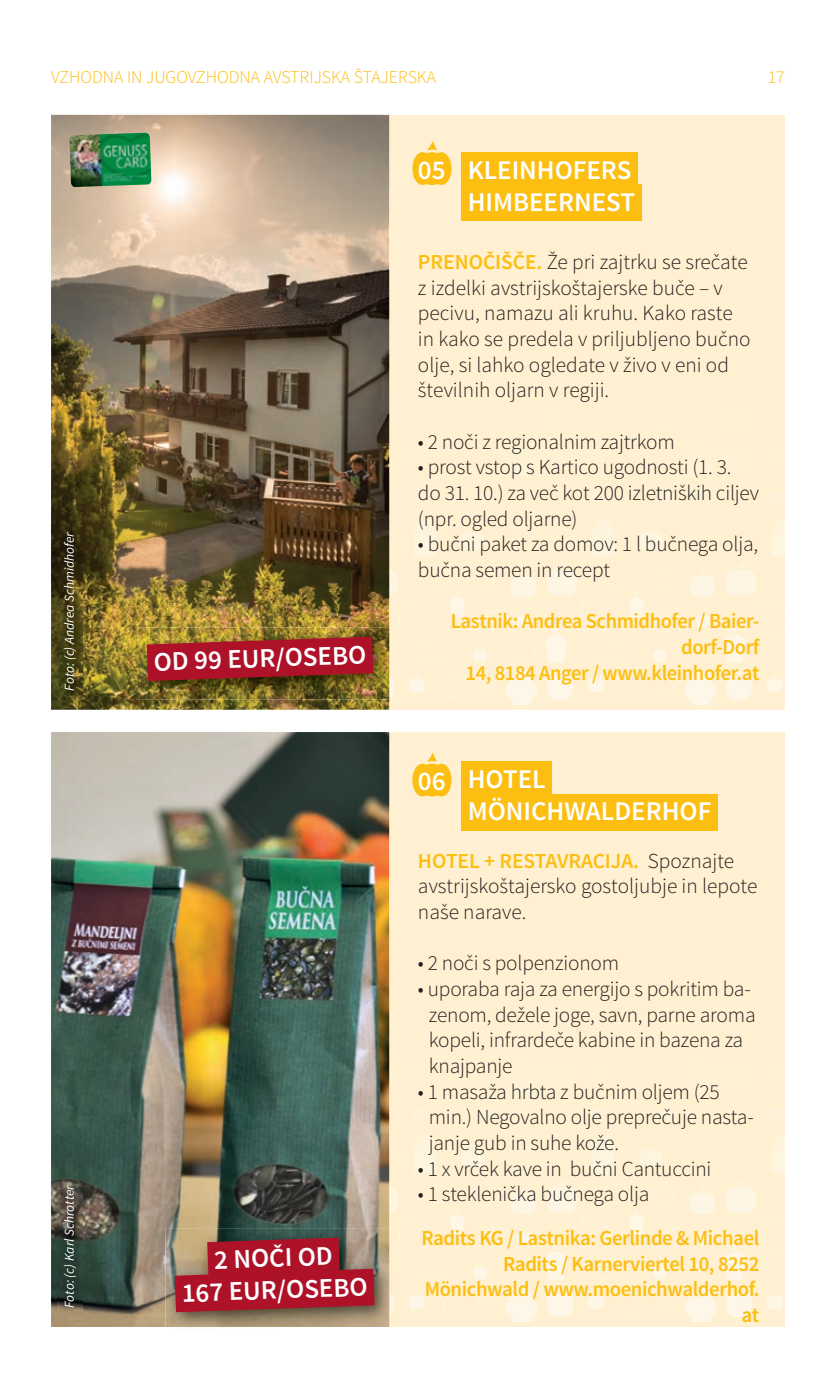
<style>
.page{position:relative;width:836px;height:1378px;background:#fff}
.page>*{position:absolute;margin:0;border:0;box-sizing:border-box;transform-origin:0 0}
.t1{font:600 27px/32.4px "Source Sans Pro";color:#fff}
.t2{font:300 21.38px/25.7px "Source Sans Pro";letter-spacing:-.01em;color:#231f20}
.t3{font:600 21.38px/25.7px "Source Sans Pro";letter-spacing:-.02em;color:#fdbe12;text-align:right}
.t4{font:600 21.38px/25.7px "Source Sans Pro";letter-spacing:-.02em;color:#fdbe12;text-align:right;scale:.96 1}
.t5{font:300 18px "Source Sans Pro";color:#fdbe12}
.t6{font:italic 13.5px "Source Sans Pro";color:#fff}
.s1{font-weight:600;color:#fdbe12}
</style>
<div class="page">
<div style="left:51px;top:115px;width:733px;height:595px;background:#fef0d0"></div>
<svg style="left:766px;top:675px;width:16px;height:17px"></svg>
<svg style="left:725px;top:671px;width:27px;height:29px"></svg>
<svg style="left:684px;top:671px;width:33px;height:34px"></svg>
<svg style="left:588px;top:675px;width:16px;height:17px"></svg>
<svg style="left:547px;top:671px;width:26px;height:29px"></svg>
<svg style="left:622px;top:673px;width:19px;height:25px"></svg>
<svg style="left:656px;top:675px;width:17px;height:21px"></svg>
<svg style="left:472px;top:565px;width:23px;height:23px"></svg>
<svg style="left:505px;top:671px;width:33px;height:34px"></svg>
<svg style="left:476px;top:610px;width:28px;height:22px"></svg>
<svg style="left:510px;top:569px;width:26px;height:28px"></svg>
<svg style="left:517px;top:613px;width:13px;height:15px"></svg>
<svg style="left:474px;top:648px;width:13px;height:14px"></svg>
<svg style="left:408px;top:675px;width:16px;height:17px"></svg>
<svg style="left:391px;top:677px;width:3px;height:19px"></svg>
<svg style="left:417px;top:641px;width:29px;height:21px"></svg>
<svg style="left:389px;top:567px;width:76px;height:68px"></svg>
<svg style="left:443px;top:673px;width:19px;height:25px"></svg>
<svg style="left:516px;top:639px;width:20px;height:25px"></svg>
<svg style="left:476px;top:675px;width:18px;height:21px"></svg>
<svg style="left:724px;top:520px;width:60px;height:142px"></svg>
<svg style="left:546px;top:520px;width:169px;height:144px"></svg>
<svg style="left:413px;top:520px;width:23px;height:36px"></svg>
<svg style="left:509px;top:532px;width:26px;height:24px"></svg>
<svg style="left:461px;top:527px;width:22px;height:23px"></svg>
<svg style="left:389px;top:446px;width:1px;height:22px"></svg>
<svg style="left:389px;top:529px;width:7px;height:18px"></svg>
<svg style="left:389px;top:337px;width:1px;height:68px"></svg>
<div style="left:51px;top:732px;width:733px;height:595px;background:#fef0d0"></div>
<svg style="left:766px;top:1292px;width:16px;height:17px"></svg>
<svg style="left:725px;top:1289px;width:27px;height:28px"></svg>
<svg style="left:684px;top:1289px;width:33px;height:33px"></svg>
<svg style="left:588px;top:1292px;width:16px;height:17px"></svg>
<svg style="left:547px;top:1289px;width:26px;height:28px"></svg>
<svg style="left:622px;top:1291px;width:19px;height:24px"></svg>
<svg style="left:656px;top:1292px;width:17px;height:21px"></svg>
<svg style="left:472px;top:1182px;width:23px;height:23px"></svg>
<svg style="left:505px;top:1289px;width:33px;height:33px"></svg>
<svg style="left:476px;top:1227px;width:28px;height:23px"></svg>
<svg style="left:510px;top:1187px;width:26px;height:27px"></svg>
<svg style="left:517px;top:1230px;width:13px;height:15px"></svg>
<svg style="left:474px;top:1265px;width:13px;height:14px"></svg>
<svg style="left:408px;top:1292px;width:16px;height:17px"></svg>
<svg style="left:393px;top:1297px;width:1px;height:12px"></svg>
<svg style="left:417px;top:1259px;width:29px;height:21px"></svg>
<svg style="left:389px;top:1184px;width:76px;height:68px"></svg>
<svg style="left:443px;top:1291px;width:19px;height:24px"></svg>
<svg style="left:516px;top:1256px;width:20px;height:25px"></svg>
<svg style="left:476px;top:1292px;width:18px;height:21px"></svg>
<svg style="left:724px;top:1137px;width:60px;height:143px"></svg>
<svg style="left:546px;top:1137px;width:169px;height:144px"></svg>
<svg style="left:413px;top:1137px;width:23px;height:36px"></svg>
<svg style="left:509px;top:1149px;width:26px;height:24px"></svg>
<svg style="left:461px;top:1144px;width:22px;height:24px"></svg>
<svg style="left:389px;top:1063px;width:1px;height:22px"></svg>
<svg style="left:389px;top:1146px;width:7px;height:18px"></svg>
<svg style="left:389px;top:954px;width:1px;height:68px"></svg>
<img style="left:51px;top:115px;width:338px;height:595px">
<img style="left:51px;top:732px;width:338px;height:595px">
<svg style="left:412px;top:753px;width:39px;height:43px"></svg>
<div style="left:461px;top:152px;width:176px;height:37px;background:#fdbe12"></div>
<div style="left:461px;top:184px;width:180px;height:37px;background:#fdbe12"></div>
<div style="left:461px;top:761px;width:91px;height:37px;background:#fdbe12"></div>
<div style="left:461px;top:794px;width:256px;height:36px;background:#fdbe12"></div>
<img style="left:58px;top:525px;width:25px;height:171px">
<img style="left:58px;top:1178px;width:25px;height:135px">
<svg style="left:412px;top:141px;width:39px;height:44px"></svg>
<img style="left:137px;top:627px;width:254px;height:73px">
<img style="left:389px;top:676px;width:2px;height:22px">
<svg style="left:147px;top:636px;width:226px;height:45px;background:#a32127"></svg>
<img style="left:165px;top:1228px;width:228px;height:99px">
<img style="left:389px;top:1293px;width:4px;height:22px">
<svg style="left:175px;top:1237px;width:199px;height:75px;background:#a62b37"></svg>
<img style="left:69px;top:133px;width:82px;height:54px">
<p class="t5" style="left:51px;top:66px;width:386px">VZHODNA IN JUGOVZHODNA AVSTRIJSKA ŠTAJERSKA</p>
<p class="t5" style="left:767px;top:66px;width:19px">17</p>
<p class="t6" style="left:61px;top:690px;width:160px;rotate:-90deg">Foto: (c) Andrea Schmidhofer</p>
<p class="t1" style="left:153px;top:646px;width:214px;rotate:-2deg">OD 99 EUR/OSEBO</p>
<p class="t1" style="left:418px;top:154px;width:29px">05</p>
<p class="t1" style="left:468px;top:154px;width:169px">KLEINHOFERS<br>HIMBEERNEST</p>
<p class="t2" style="left:418px;top:249px;width:334px"><span class="s1">PRENOČIŠČE.</span> Že pri zajtrku se srečate z izdelki avstrijskoštajerske buče – v pecivu, namazu ali kruhu. Kako raste in kako se predela v priljubljeno bučno olje, si lahko ogledate v živo v eni od številnih oljarn v regiji.</p>
<p class="t2" style="left:418px;top:429px;width:258px">• 2 noči z regionalnim zajtrkom</p>
<p class="t2" style="left:418px;top:454px;width:343px">• prost vstop s Kartico ugodnosti (1. 3. do 31. 10.) za več kot 200 izletniških ciljev (npr. ogled oljarne)</p>
<p class="t2" style="left:418px;top:531px;width:342px">• bučni paket za domov: 1 l bučnega olja, bučna semen in recept</p>
<p class="t4" style="left:451px;top:609px;width:323px">Lastnik: Andrea Schmidhofer / Baier&shy;dorf-Dorf<br>14, 8184 Anger / www.kleinhofer.at</p>
<p class="t6" style="left:61px;top:1307px;width:125px;rotate:-90deg">Foto: (c) Karl Schrotter</p>
<p class="t1" style="left:180px;top:1245px;width:187px;text-align:center;rotate:-2deg">2 NOČI OD<br>167 EUR/OSEBO</p>
<p class="t1" style="left:418px;top:765px;width:29px">06</p>
<p class="t1" style="left:468px;top:763px;width:245px">HOTEL<br>MÖNICHWALDERHOF</p>
<p class="t2" style="left:418px;top:848px;width:341px"><span class="s1">HOTEL + RESTAVRACIJA.</span> Spoznajte avstrijskoštajersko gostoljubje in lepote naše narave.</p>
<p class="t2" style="left:418px;top:950px;width:203px">• 2 noči s polpenzionom</p>
<p class="t2" style="left:429px;top:976px;width:328px;text-indent:-11px">• uporaba raja za energijo s pokritim ba&shy;zenom, dežele joge, savn, parne aroma kopeli, infrardeče kabine in bazena za knajpanje</p>
<p class="t2" style="left:429px;top:1079px;width:326px;text-indent:-11px">• 1 masaža hrbta z bučnim oljem (25 min.) Negovalno olje preprečuje nasta&shy;janje gub in suhe kože.</p>
<p class="t2" style="left:418px;top:1155px;width:295px">• 1 x vrček kave in bučni Cantuccini</p>
<p class="t2" style="left:418px;top:1181px;width:233px">• 1 steklenička bučnega olja</p>
<p class="t3" style="left:421px;top:1225px;width:339px">Radits KG / Lastnika: Gerlinde &amp; Michael<br>Radits / Karnerviertel 10, 8252<br>Mönichwald / www.moenichwalderhof. at</p>
</div>
